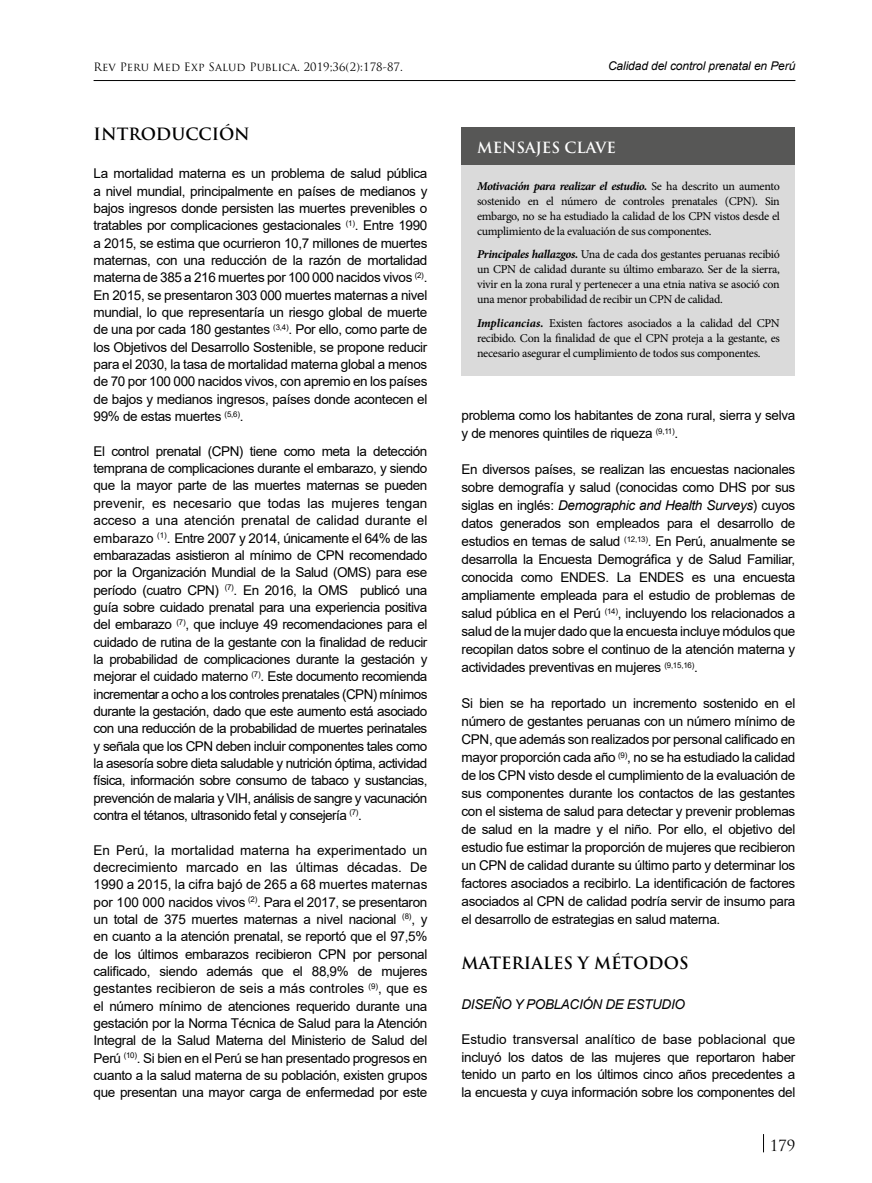
<style>
.page{position:relative;width:872px;height:1183px;background:#fff}
.page>*{position:absolute;margin:0;border:0;box-sizing:border-box;transform-origin:0 0}
.t1{font:700 16.5px "Trajan Pro";color:#000}
.t2{font:700 15px "Trajan Pro";color:#fff}
.t3{font:15px "Trajan Pro";color:#000}
.t4{font:13.5px/17.2px "Arial";letter-spacing:-.025em;color:#000;text-align:justify}
.t5{font:italic 13.5px "Arial";letter-spacing:-.025em;color:#000}
.t6{font:12px/15px "Minion Pro";letter-spacing:-.025em;color:#000;text-align:justify}
.t7{font:italic 12px "Arial";letter-spacing:-.01em;color:#000}
.t8{font:11.25px "Trajan Pro";letter-spacing:.005em;color:#000}
.s1{font-weight:700;font-style:italic}
.s2{font-style:italic}
</style>
<div class="page">
<hr style="left:94px;top:80px;width:701px;height:1px;background:#000">
<svg style="left:763px;top:1134px;width:1px;height:17px"></svg>
<div style="left:461px;top:130px;width:334px;height:245px;background:#dadada"></div>
<div style="left:461px;top:128px;width:334px;height:37px;background:#575756"></div>
<p class="t8" style="left:94px;top:60px;width:311px">Rev Peru Med Exp Salud Publica. 2019;36(2):178-87.</p>
<p class="t1" style="left:94px;top:124px;width:158px">INTRODUCCIÓN</p>
<p class="t4" style="left:94px;top:165px;width:335px">La mortalidad materna es un problema de salud pública a nivel mundial, principalmente en países de medianos y bajos ingresos donde persisten las muertes prevenibles o tratables por complicaciones gestacionales <sup>(1)</sup>. Entre 1990 a 2015, se estima que ocurrieron 10,7 millones de muertes maternas, con una reducción de la razón de mortalidad materna de 385 a 216 muertes por 100 000 nacidos vivos <sup>(2)</sup>.<br>En 2015, se presentaron 303 000 muertes maternas a nivel mundial, lo que representaría un riesgo global de muerte de una por cada 180 gestantes <sup>(3,4)</sup>. Por ello, como parte de los Objetivos del Desarrollo Sostenible, se propone reducir para el 2030, la tasa de mortalidad materna global a menos de 70 por 100 000 nacidos vivos, con apremio en los países de bajos y medianos ingresos, países donde acontecen el 99% de estas muertes <sup>(5,6)</sup>.</p>
<p class="t4" style="left:94px;top:442px;width:335px">El control prenatal (CPN) tiene como meta la detección temprana de complicaciones durante el embarazo, y siendo que la mayor parte de las muertes maternas se pueden prevenir, es necesario que todas las mujeres tengan acceso a una atención prenatal de calidad durante el embarazo <sup>(1)</sup>. Entre 2007 y 2014, únicamente el 64% de las embarazadas asistieron al mínimo de CPN recomendado por la Organización Mundial de la Salud (OMS) para ese período (cuatro CPN) <sup>(7)</sup>. En 2016, la OMS publicó una guía sobre cuidado prenatal para una experiencia positiva del embarazo <sup>(7)</sup>, que incluye 49 recomendaciones para el cuidado de rutina de la gestante con la finalidad de reducir la probabilidad de complicaciones durante la gestación y mejorar el cuidado materno <sup>(7)</sup>. Este documento recomienda incrementar a ocho a los controles prenatales (CPN) mínimos durante la gestación, dado que este aumento está asociado con una reducción de la probabilidad de muertes perinatales y señala que los CPN deben incluir componentes tales como la asesoría sobre dieta saludable y nutrición óptima, actividad física, información sobre consumo de tabaco y sustancias, prevención de malaria y VIH, análisis de sangre y vacunación contra el tétanos, ultrasonido fetal y consejería <sup>(7)</sup>.</p>
<p class="t4" style="left:94px;top:840px;width:335px">En Perú, la mortalidad materna ha experimentado un decrecimiento marcado en las últimas décadas. De 1990 a 2015, la cifra bajó de 265 a 68 muertes maternas por 100 000 nacidos vivos <sup>(2)</sup>. Para el 2017, se presentaron un total de 375 muertes maternas a nivel nacional <sup>(8)</sup>, y en cuanto a la atención prenatal, se reportó que el 97,5% de los últimos embarazos recibieron CPN por personal calificado, siendo además que el 88,9% de mujeres gestantes recibieron de seis a más controles <sup>(9)</sup>, que es el número mínimo de atenciones requerido durante una gestación por la Norma Técnica de Salud para la Atención Integral de la Salud Materna del Ministerio de Salud del Perú <sup>(10)</sup>. Si bien en el Perú se han presentado progresos en cuanto a la salud materna de su población, existen grupos que presentan una mayor carga de enfermedad por este</p>
<p class="t7" style="left:608px;top:58px;width:189px">Calidad del control prenatal en Perú</p>
<p class="t2" style="left:477px;top:138px;width:140px">MENSAJES CLAVE</p>
<p class="t6" style="left:477px;top:178px;width:304px"><span class="s1">Motivación para realizar el estudio.</span> Se ha descrito un aumento sostenido en el número de controles prenatales (CPN). Sin embargo, no se ha estudiado la calidad de los CPN vistos desde el cumplimiento de la evaluación de sus componentes.</p>
<p class="t6" style="left:477px;top:247px;width:304px"><span class="s1">Principales hallazgos.</span> Una de cada dos gestantes peruanas recibió un CPN de calidad durante su último embarazo. Ser de la sierra, vivir en la zona rural y pertenecer a una etnia nativa se asoció con una menor probabilidad de recibir un CPN de calidad.</p>
<p class="t6" style="left:477px;top:315px;width:304px"><span class="s1">Implicancias.</span> Existen factores asociados a la calidad del CPN recibido. Con la finalidad de que el CPN proteja a la gestante, es necesario asegurar el cumplimiento de todos sus componentes.</p>
<p class="t4" style="left:461px;top:406px;width:335px;line-height:18px">problema como los habitantes de zona rural, sierra y selva y de menores quintiles de riqueza <sup>(9,11)</sup>.</p>
<p class="t4" style="left:461px;top:460px;width:335px;line-height:18px">En diversos países, se realizan las encuestas nacionales sobre demografía y salud (conocidas como DHS por sus siglas en inglés: <span class="s2">Demographic and Health Surveys</span>) cuyos datos generados son empleados para el desarrollo de estudios en temas de salud <sup>(12,13)</sup>. En Perú, anualmente se desarrolla la Encuesta Demográfica y de Salud Familiar, conocida como ENDES. La ENDES es una encuesta ampliamente empleada para el estudio de problemas de salud pública en el Perú <sup>(14)</sup>, incluyendo los relacionados a salud de la mujer dado que la encuesta incluye módulos que recopilan datos sobre el continuo de la atención materna y actividades preventivas en mujeres <sup>(9,15,16)</sup>.</p>
<p class="t4" style="left:461px;top:694px;width:335px;line-height:18px">Si bien se ha reportado un incremento sostenido en el número de gestantes peruanas con un número mínimo de CPN, que además son realizados por personal calificado en mayor proporción cada año <sup>(9)</sup>, no se ha estudiado la calidad de los CPN visto desde el cumplimiento de la evaluación de sus componentes durante los contactos de las gestantes con el sistema de salud para detectar y prevenir problemas de salud en la madre y el niño. Por ello, el objetivo del estudio fue estimar la proporción de mujeres que recibieron un CPN de calidad durante su último parto y determinar los factores asociados a recibirlo. La identificación de factores asociados al CPN de calidad podría servir de insumo para el desarrollo de estrategias en salud materna.</p>
<p class="t1" style="left:461px;top:952px;width:229px">MATERIALES Y MÉTODOS</p>
<p class="t5" style="left:461px;top:995px;width:225px">DISEÑO Y POBLACIÓN DE ESTUDIO</p>
<p class="t4" style="left:461px;top:1030px;width:335px">Estudio transversal analítico de base poblacional que incluyó los datos de las mujeres que reportaron haber tenido un parto en los últimos cinco años precedentes a la encuesta y cuya información sobre los componentes del</p>
<p class="t3" style="left:769px;top:1135px;width:27px">179</p>
</div>
